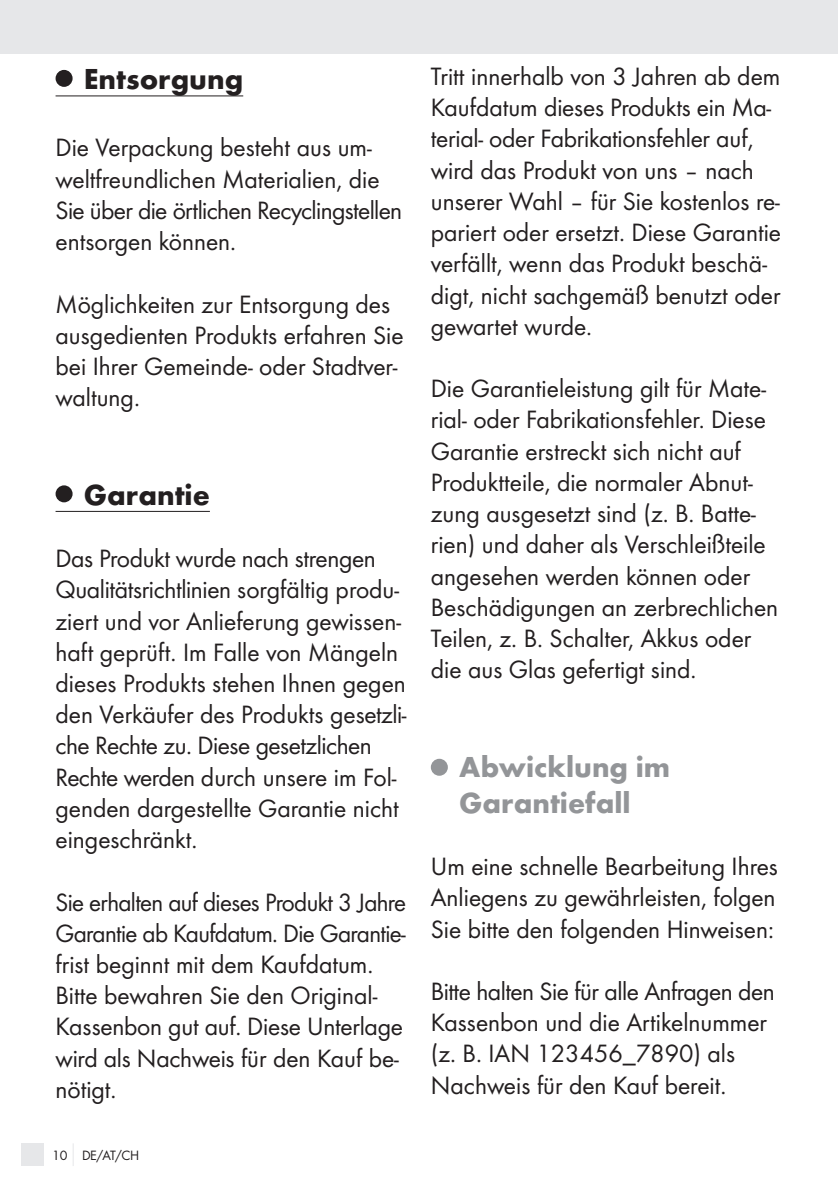
<style>
.page{position:relative;width:838px;height:1189px;background:#fff}
.page>*{position:absolute;margin:0;border:0;box-sizing:border-box;transform-origin:0 0}
.t1{font:700 30px/36px "Futura";color:#939598}
.t2{font:700 30px "Futura";color:#231f20}
.t3{font:26px/31.2px "Futura Boo";color:#231f20}
.t4{font:14px "Futura Boo";letter-spacing:-.03em;color:#231f20}
</style>
<div class="page">
<div style="left:0;top:0;width:837px;height:54px;background:#e6e7e9"></div>
<div style="left:21px;top:1143px;width:23px;height:22px;background:#e6e7e9"></div>
<svg style="left:73px;top:1143px;width:1px;height:22px"></svg>
<hr style="left:56px;top:95px;width:187px;height:1px;background:#231f20">
<hr style="left:56px;top:511px;width:154px;height:1px;background:#231f20">
<div style="left:56px;top:70px;width:17px;height:17px;background:#231f20;border-radius:50%"></div>
<div style="left:56px;top:485px;width:17px;height:17px;background:#231f20;border-radius:50%"></div>
<div style="left:430px;top:758px;width:17px;height:17px;background:#939598;border-radius:50%"></div>
<p class="t2" style="left:84px;top:60px;width:161px">Entsorgung</p>
<p class="t3" style="left:56px;top:132px;width:348px">Die Verpackung besteht aus um&shy;weltfreundlichen Materialien, die<br>Sie über die örtlichen Recyclingstellen entsorgen können.</p>
<p class="t3" style="left:56px;top:288px;width:349px">Möglichkeiten zur Entsorgung des ausgedienten Produkts erfahren Sie bei Ihrer Gemeinde- oder Stadtver&shy;waltung.</p>
<p class="t2" style="left:84px;top:476px;width:127px">Garantie</p>
<p class="t3" style="left:56px;top:542px;width:352px">Das Produkt wurde nach strengen Qualitätsrichtlinien sorgfältig produ&shy;ziert und vor Anlieferung gewissen&shy;haft geprüft. Im Falle von Mängeln dieses Produkts stehen Ihnen gegen den Verkäufer des Produkts gesetzli&shy;che Rechte zu. Diese gesetzlichen Rechte werden durch unsere im Fol&shy;genden dargestellte Garantie nicht eingeschränkt.</p>
<p class="t3" style="left:56px;top:885px;width:352px">Sie erhalten auf dieses Produkt 3 Jahre<br>Garantie ab Kaufdatum. Die Garantie&shy;frist beginnt mit dem Kaufdatum.<br>Bitte bewahren Sie den Original-<br>Kassenbon gut auf. Diese Unterlage wird als Nachweis für den Kauf be&shy;nötigt.</p>
<p class="t4" style="left:52px;top:1146px;width:88px">10 DE/AT/CH</p>
<p class="t3" style="left:430px;top:60px;width:351px">Tritt innerhalb von 3 Jahren ab dem Kaufdatum dieses Produkts ein Ma&shy;terial- oder Fabrikationsfehler auf, wird das Produkt von uns – nach unserer Wahl – für Sie kostenlos re&shy;pariert oder ersetzt. Diese Garantie verfällt, wenn das Produkt beschä&shy;digt, nicht sachgemäß benutzt oder gewartet wurde.</p>
<p class="t3" style="left:430px;top:372px;width:349px">Die Garantieleistung gilt für Mate&shy;rial- oder Fabrikationsfehler. Diese Garantie erstreckt sich nicht auf Produktteile, die normaler Abnut&shy;zung ausgesetzt sind (z. B. Batte&shy;rien) und daher als Verschleißteile angesehen werden können oder Beschädigungen an zerbrechlichen Teilen, z. B. Schalter, Akkus oder die aus Glas gefertigt sind.</p>
<p class="t1" style="left:459px;top:748px;width:212px">Abwicklung im<br>Garantiefall</p>
<p class="t3" style="left:430px;top:850px;width:348px;text-align:justify">Um eine schnelle Bearbeitung Ihres Anliegens zu gewährleisten, folgen Sie bitte den folgenden Hinweisen:</p>
<p class="t3" style="left:430px;top:975px;width:345px">Bitte halten Sie für alle Anfragen den<br>Kassenbon und die Artikelnummer (z. B. IAN 123456_7890) als<br>Nachweis für den Kauf bereit.</p>
</div>
